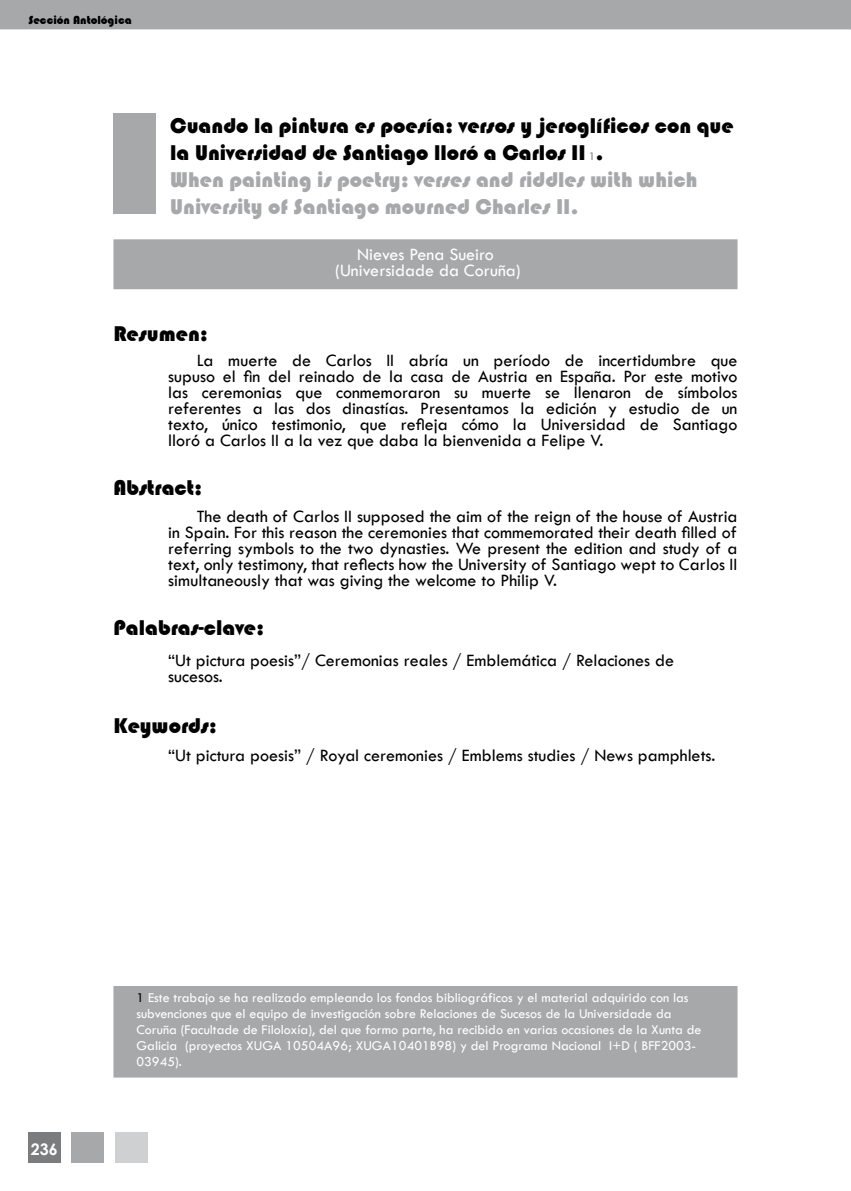
<style>
.page{position:relative;width:851px;height:1191px;background:#fff}
.page>*{position:absolute;margin:0;border:0;box-sizing:border-box;transform-origin:0 0}
.t1{font:22px/26.8px "Bauhaus 93";color:#000}
.t2{font:18px/16px "Tw Cen";color:#000;text-align:justify}
.t3{font:18px/16px "Tw Cen";color:#fff;text-align:center}
.t4{font:700 16px "Century Gothic";color:#fff}
.t5{font:14px/16px "Tw Cen";color:#fff}
.t6{font:12px "Bauhaus 93";color:#000}
.s1{font-family:"Tw Cen";font-size:12px;color:#7b7c7e}
.s2{color:#a7a8aa}
.s3{color:#000}
</style>
<div class="page">
<div style="left:0;top:0;width:850px;height:28px;background:#a7a8aa"></div>
<div style="left:0;top:0;width:850px;height:29px;border:2px solid #a7a8aa"></div>
<div style="left:28px;top:1132px;width:32px;height:30px;background:#7b7c7e"></div>
<div style="left:72px;top:1132px;width:32px;height:30px;background:#a7a8aa"></div>
<div style="left:115px;top:1132px;width:32px;height:30px;background:#cfd0d1"></div>
<svg style="left:849px;top:0;width:2px;height:29px"></svg>
<div style="left:113px;top:113px;width:43px;height:101px;background:#a7a8aa"></div>
<div style="left:117px;top:243px;width:616px;height:42px;background:#a7a8aa"></div>
<div style="left:113px;top:239px;width:624px;height:50px;border:8px solid #a7a8aa"></div>
<div style="left:116px;top:989px;width:618px;height:85px;background:#a7a8aa"></div>
<div style="left:113px;top:986px;width:624px;height:91px;border:6px solid #a7a8aa"></div>
<p class="t6" style="left:28px;top:13px;width:105px">Sección Antológica</p>
<p class="t1" style="left:170px;top:113px;width:565px">Cuando la pintura es poesía: versos y jeroglíficos con que la Universidad de Santiago lloró a Carlos II <span class="s1">1</span>.<br><span class="s2">When painting is poetry: verses and riddles with which University of Santiago mourned Charles II.</span></p>
<p class="t3" style="left:335px;top:246px;width:187px">Nieves Pena Sueiro (Universidade da Coruña)</p>
<p class="t1" style="left:113px;top:320px;width:96px">Resumen:</p>
<p class="t2" style="left:168px;top:352px;width:570px;text-indent:28px">La muerte de Carlos II abría un período de incertidumbre que supuso el fin del reinado de la casa de Austria en España. Por este motivo las ceremonias que conmemoraron su muerte se llenaron de símbolos referentes a las dos dinastías. Presentamos la edición y estudio de un texto, único testimonio, que refleja cómo la Universidad de Santiago lloró a Carlos II a la vez que daba la bienvenida a Felipe V.</p>
<p class="t1" style="left:113px;top:474px;width:91px">Abstract:</p>
<p class="t2" style="left:168px;top:508px;width:570px;text-indent:28px">The death of Carlos II supposed the aim of the reign of the house of Austria in Spain. For this reason the ceremonies that commemorated their death filled of referring symbols to the two dynasties. We present the edition and study of a text, only testimony, that reflects how the University of Santiago wept to Carlos II simultaneously that was giving the welcome to Philip V.</p>
<p class="t1" style="left:113px;top:614px;width:152px">Palabras-clave:</p>
<p class="t2" style="left:168px;top:652px;width:507px">“Ut pictura poesis”/ Ceremonias reales / Emblemática / Relaciones de sucesos.</p>
<p class="t1" style="left:113px;top:712px;width:105px">Keywords:</p>
<p class="t2" style="left:168px;top:747px;width:548px">“Ut pictura poesis” / Royal ceremonies / Emblems studies / News pamphlets.</p>
<p class="t4" style="left:31px;top:1136px;width:28px">236</p>
<p class="t5" style="left:136px;top:989px;width:566px"><span class="s3">1</span> Este trabajo se ha realizado empleando los fondos bibliográficos y el material adquirido con las subvenciones que el equipo de investigación sobre Relaciones de Sucesos de la Universidade da Coruña (Facultade de Filoloxía), del que formo parte, ha recibido en varias ocasiones de la Xunta de Galicia (proyectos XUGA 10504A96; XUGA10401B98) y del Programa Nacional I+D ( BFF2003- 03945).</p>
</div>
